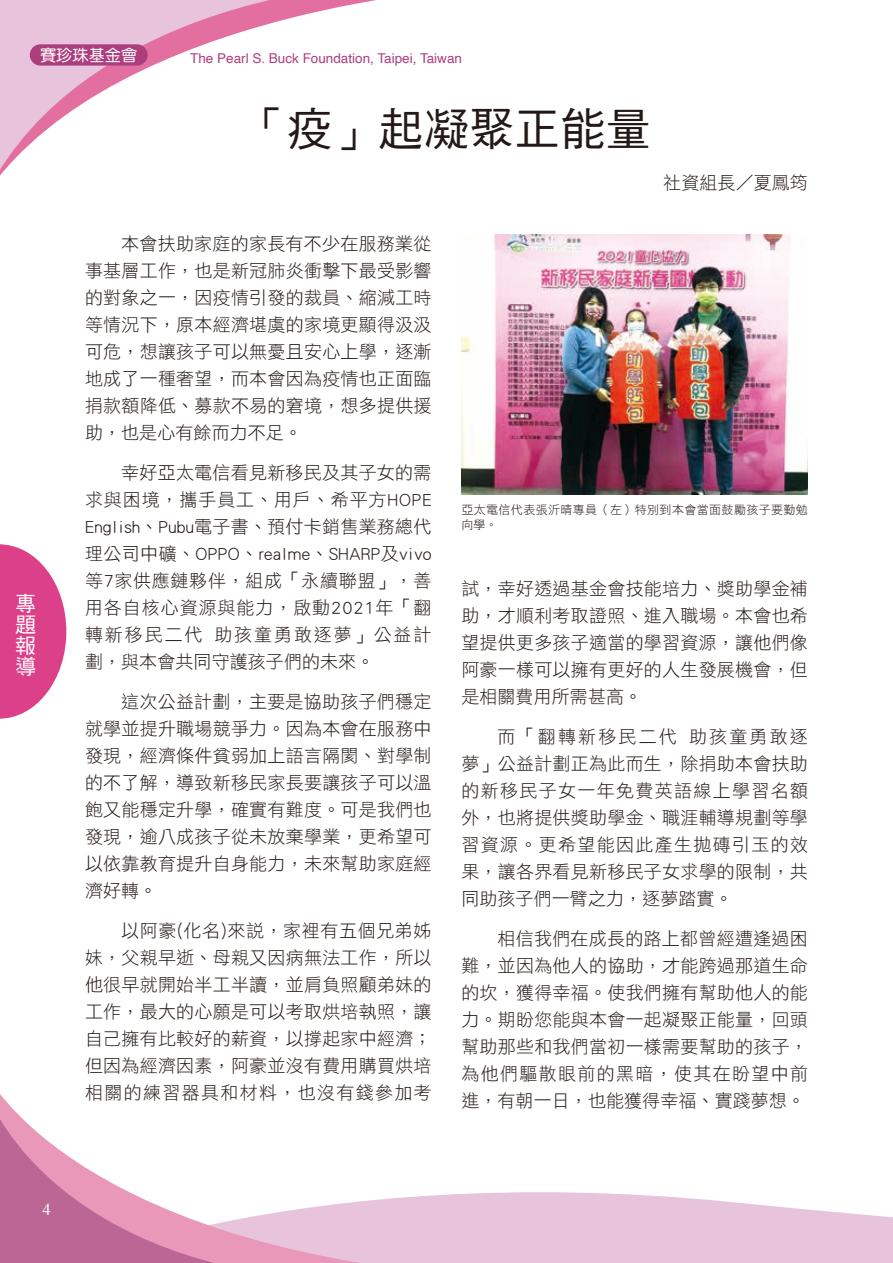
<style>
.page{position:relative;width:893px;height:1263px;background:#fff}
.page>*{position:absolute;margin:0;border:0;box-sizing:border-box;transform-origin:0 0}
.t1{font:45px "DF Hei Std W5";letter-spacing:.01em;color:#231916}
.t2{font:21px/21.1px "DF Hei Std W5";color:#fff;text-align:justify}
.t3{font:18px/27px "DF Li Hei Std W3";letter-spacing:.015em;color:#231916;text-align:justify}
.t4{font:18px "DF Hei Std W3";letter-spacing:.005em;color:#231916}
.t5{font:16.5px "Times New Roman";color:#fff}
.t6{font:16.2px "DF Yuan Std W5";color:#fff}
.t7{font:13.5px "Helvetica";color:#ac3e7e}
.t8{font:12px/15px "DF Hei Std W3";letter-spacing:.035em;color:#231916}
</style>
<div class="page">
<svg style="left:462px;top:1192px;width:431px;height:71px;background:#eacae0"></svg>
<svg style="left:288px;top:1194px;width:174px;height:69px;background:#eac7dd"></svg>
<svg style="left:0;top:1094px;width:288px;height:169px"></svg>
<svg style="left:0;top:0;width:346px;height:176px"></svg>
<div style="left:30px;top:44px;width:118px;height:22px;background:#ac3e7e;border-radius:11px"></div>
<svg style="left:0;top:544px;width:66px;height:175px"></svg>
<img style="left:461px;top:235px;width:347px;height:260px">
<p class="t6" style="left:40px;top:46px;width:99px">賽珍珠基金會</p>
<p class="t7" style="left:190px;top:48px;width:273px">The Pearl S. Buck Foundation, Taipei, Taiwan</p>
<p class="t2" style="left:15px;top:592px;width:22px">專題報導</p>
<h1 class="t1" style="left:242px;top:104px;width:410px">「疫」起凝聚正能量</h1>
<p class="t4" style="left:663px;top:172px;width:146px">社資組長／夏鳳筠</p>
<p class="t3" style="left:85px;top:230px;width:348px;text-indent:36px">本會扶助家庭的家長有不少在服務業從事基層工作，也是新冠肺炎衝擊下最受影響的對象之一，因疫情引發的裁員、縮減工時等情況下，原本經濟堪虞的家境更顯得汲汲可危，想讓孩子可以無憂且安心上學，逐漸地成了一種奢望，而本會因為疫情也正面臨捐款額降低、募款不易的窘境，想多提供援助，也是心有餘而力不足。</p>
<p class="t3" style="left:85px;top:459px;width:348px;text-indent:36px">幸好亞太電信看見新移民及其子女的需求與困境，攜手員工、用戶、希平方HOPE English、Pubu電子書、預付卡銷售業務總代理公司中礦、OPPO、realme、SHARP及vivo等7家供應鏈夥伴，組成「永續聯盟」，善用各自核心資源與能力，啟動2021年「翻轉新移民二代 助孩童勇敢逐夢」公益計劃，與本會共同守護孩子們的未來。</p>
<p class="t3" style="left:85px;top:688px;width:348px;text-indent:36px">這次公益計劃，主要是協助孩子們穩定就學並提升職場競爭力。因為本會在服務中發現，經濟條件貧弱加上語言隔閡、對學制的不了解，導致新移民家長要讓孩子可以溫飽又能穩定升學，確實有難度。可是我們也發現，逾八成孩子從未放棄學業，更希望可以依靠教育提升自身能力，未來幫助家庭經濟好轉。</p>
<p class="t3" style="left:85px;top:916px;width:348px;text-indent:36px">以阿豪(化名)來說，家裡有五個兄弟姊妹，父親早逝、母親又因病無法工作，所以他很早就開始半工半讀，並肩負照顧弟妹的工作，最大的心願是可以考取烘培執照，讓自己擁有比較好的薪資，以撐起家中經濟；但因為經濟因素，阿豪並沒有費用購買烘培相關的練習器具和材料，也沒有錢參加考</p>
<p class="t8" style="left:461px;top:501px;width:348px">亞太電信代表張沂晴專員（左）特別到本會當面鼓勵孩子要勤勉向學。</p>
<p class="t3" style="left:461px;top:575px;width:348px">試，幸好透過基金會技能培力、獎助學金補助，才順利考取證照、進入職場。本會也希望提供更多孩子適當的學習資源，讓他們像阿豪一樣可以擁有更好的人生發展機會，但是相關費用所需甚高。</p>
<p class="t3" style="left:461px;top:723px;width:348px;text-indent:36px">而「翻轉新移民二代 助孩童勇敢逐夢」公益計劃正為此而生，除捐助本會扶助的新移民子女一年免費英語線上學習名額外，也將提供獎助學金、職涯輔導規劃等學習資源。更希望能因此產生拋磚引玉的效果，讓各界看見新移民子女求學的限制，共同助孩子們一臂之力，逐夢踏實。</p>
<p class="t3" style="left:461px;top:924px;width:348px;text-indent:36px">相信我們在成長的路上都曾經遭逢過困難，並因為他人的協助，才能跨過那道生命的坎，獲得幸福。使我們擁有幫助他人的能力。期盼您能與本會一起凝聚正能量，回頭幫助那些和我們當初一樣需要幫助的孩子，為他們驅散眼前的黑暗，使其在盼望中前進，有朝一日，也能獲得幸福、實踐夢想。</p>
<p class="t5" style="left:43px;top:1199px;width:10px">4</p>
</div>
